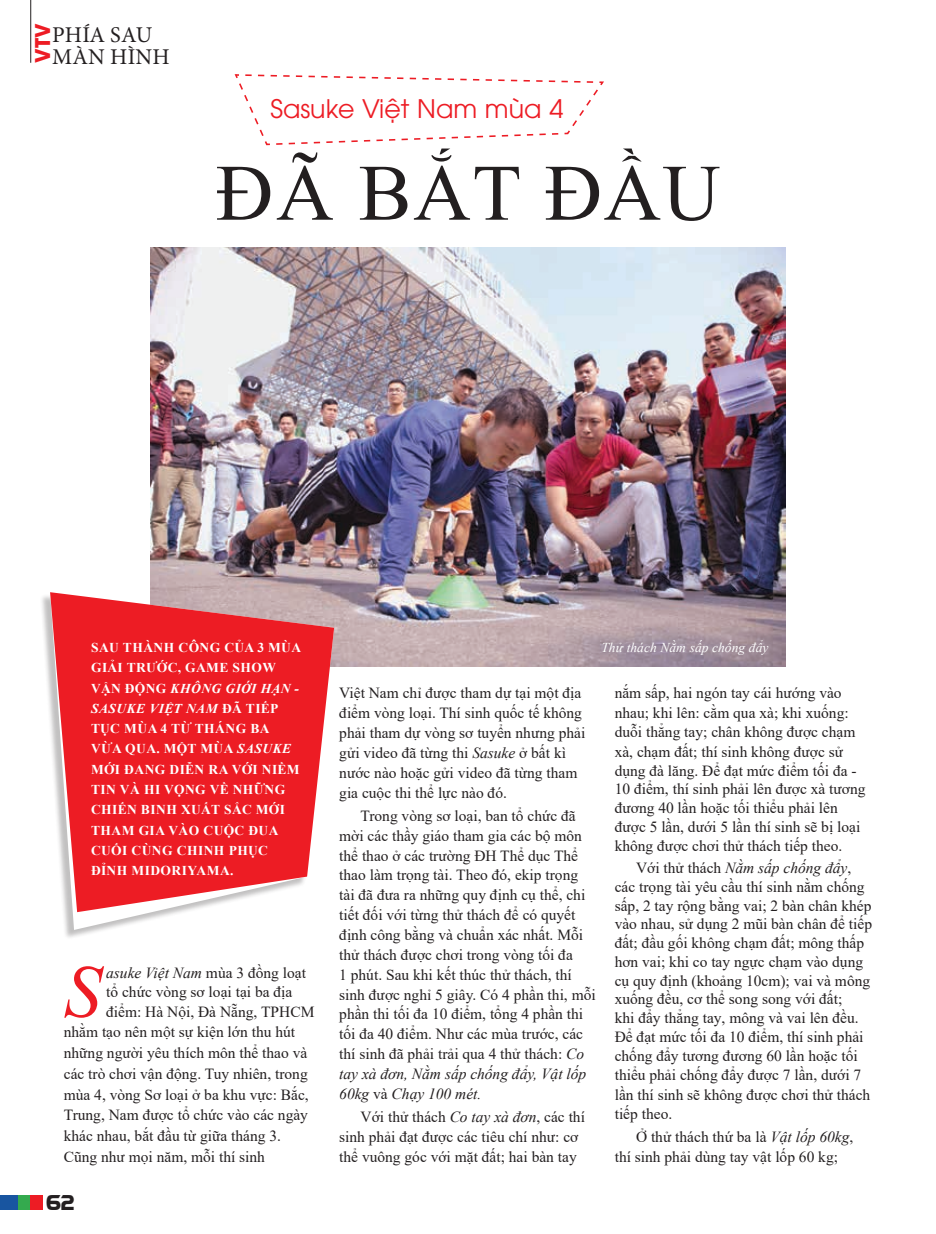
<style>
.page{position:relative;width:936px;height:1234px;background:#fff}
.page>*{position:absolute;margin:0;border:0;box-sizing:border-box;transform-origin:0 0}
.t1{font:79.8px "Times New Roman";color:#231f20}
.t2{font:italic 74.4px "Times New Roman";color:#ed1c24}
.t3{font:25.35px "UTM Avo";color:#ed1c24}
.t4{font:22.5px/21.8px "Minion Pro";letter-spacing:.01em;color:#231f20}
.t5{font:21px "UTM Eremitage";color:#231f20}
.t6{font:700 20.25px "UTM Avo";color:#ed1c24}
.t7{font:15.45px/19.8px "Times New Roman";color:#231f20}
.t8{font:italic 15.45px "Times New Roman";color:#231f20}
.t9{font:700 13.5px/20.2px "Times New Roman";letter-spacing:.035em;color:#fff}
.t10{font:italic 13.5px "Times New Roman";color:#fff}
.t11{font:italic 700 13.5px "Times New Roman";letter-spacing:.025em;color:#fff}
.s1{font-style:italic}
.s2{font-style:normal}
</style>
<div class="page">
<div style="left:18px;top:1194px;width:13px;height:15px;background:#34aa4e"></div>
<div style="left:31px;top:1194px;width:12px;height:15px;background:#ed1c24"></div>
<div style="left:0;top:1194px;width:18px;height:15px;background:#1855a0"></div>
<hr style="left:30px;top:0;width:1px;height:63px;background:#231f20">
<svg style="left:234px;top:74px;width:370px;height:72px"></svg>
<img style="left:150px;top:248px;width:635px;height:418px">
<div style="left:40px;top:594px;width:292px;height:346px;background:#231f20;opacity:.28"></div>
<svg style="left:50px;top:911px;width:282px;height:18px"></svg>
<svg style="left:50px;top:592px;width:284px;height:319px;background:#eb4248"></svg>
<h3 class="t6" style="left:26px;top:63px;width:41px;rotate:-90deg">VTV</h3>
<h3 class="t4" style="left:52px;top:24px;width:119px">PHÍA SAU<br>MÀN HÌNH</h3>
<h3 class="t3" style="left:270px;top:89px;width:294px">Sasuke Việt Nam mùa 4</h3>
<h1 class="t1" style="left:216px;top:137px;width:506px">đã bắt đầu</h1>
<p class="t9" style="left:91px;top:637px;width:212px">SAU THÀNH CÔNG CỦA 3 MÙA</p>
<p class="t10" style="left:601px;top:638px;width:168px">Thử thách Nằm sấp chống đẩy</p>
<p class="t9" style="left:91px;top:657px;width:186px">GIẢI TRƯỚC, GAME SHOW<br>VẬN ĐỘNG <span class="s1">KHÔNG</span></p>
<p class="t11" style="left:225px;top:678px;width:75px">GIỚI HẠN -</p>
<p class="t7" style="left:614px;top:683px;width:252px;line-height:19px">nắm sấp, hai ngón tay cái hướng vào nhau; khi lên: cằm qua xà; khi xuống: duỗi thẳng tay; chân không được chạm xà, chạm đất; thí sinh không được sử dụng đà lăng. Để đạt mức điểm tối đa - 10 điểm, thí sinh phải lên được xà tương đương 40 lần hoặc tối thiểu phải lên được 5 lần, dưới 5 lần thí sinh sẽ bị loại không được chơi thử thách tiếp theo.</p>
<p class="t7" style="left:614px;top:857px;width:259px;line-height:18.9px;text-indent:21px">Với thử thách <span class="s1">Nằm sấp chống đẩy</span>, các trọng tài yêu cầu thí sinh nằm chống sấp, 2 tay rộng bằng vai; 2 bàn chân khép vào nhau, sử dụng 2 mũi bàn chân để tiếp đất; đầu gối không chạm đất; mông thấp hơn vai; khi co tay ngực chạm vào dụng cụ quy định (khoảng 10cm); vai và mông xuống đều, cơ thể song song với đất;<br>khi đẩy thẳng tay, mông và vai lên đều.<br>Để đạt mức tối đa 10 điểm, thí sinh phải chống đẩy tương đương 60 lần hoặc tối thiểu phải chống đẩy được 7 lần, dưới 7 lần thí sinh sẽ không được chơi thử thách tiếp theo.</p>
<p class="t7" style="left:614px;top:1126px;width:240px;text-indent:21px">Ở thử thách thứ ba là <span class="s1">Vật lốp 60kg</span>, thí sinh phải dùng tay vật lốp 60 kg;</p>
<p class="t7" style="left:339px;top:682px;width:247px">Việt Nam chỉ được tham dự tại một địa điểm vòng loại. Thí sinh quốc tế không phải tham dự vòng sơ tuyển nhưng phải gửi video đã từng thi <span class="s1">Sasuke</span> ở bất kì nước nào hoặc gửi video đã từng tham gia cuộc thi thể lực nào đó.</p>
<p class="t7" style="left:339px;top:805px;width:258px;text-indent:21px">Trong vòng sơ loại, ban tổ chức đã mời các thầy giáo tham gia các bộ môn thể thao ở các trường ĐH Thể dục Thể thao làm trọng tài. Theo đó, ekip trọng tài đã đưa ra những quy định cụ thể, chi tiết đối với từng thử thách để có quyết định công bằng và chuẩn xác nhất. Mỗi thử thách được chơi trong vòng tối đa<br>1 phút. Sau khi kết thúc thử thách, thí sinh được nghỉ 5 giây. Có 4 phần thi, mỗi phần thi tối đa 10 điểm, tổng 4 phần thi tối đa 40 điểm. Như các mùa trước, các thí sinh đã phải trải qua 4 thử thách: <span class="s1">Co tay xà đơn, Nằm sấp chống đẩy, Vật lốp 60kg</span> và <span class="s1">Chạy 100 mét.</span></p>
<p class="t7" style="left:339px;top:1106px;width:247px;text-indent:21px">Với thử thách <span class="s1">Co tay xà đơn</span>, các thí sinh phải đạt được các tiêu chí như: cơ thể vuông góc với mặt đất; hai bàn tay</p>
<p class="t9" style="left:91px;top:697px;width:210px;text-indent:58px"><span class="s1">VIỆT NAM</span> ĐÃ TIẾP<br>TỤC MÙA 4 TỪ THÁNG BA<br>VỪA QUA. MỘT MÙA <span class="s1">SASUKE<br></span>MỚI ĐANG DIỄN RA VỚI NIỀM<br>TIN VÀ HI VỌNG VỀ NHỮNG<br>CHIẾN BINH XUẤT SẮC MỚI<br>THAM GIA VÀO CUỘC ĐUA<br>CUỐI CÙNG CHINH PHỤC<br>ĐỈNH MIDORIYAMA.</p>
<p class="t11" style="left:91px;top:698px;width:19px">SASUKE</p>
<h2 class="t2" style="left:64px;top:940px;width:39px">S</h2>
<p class="t8" style="left:106px;top:961px;width:201px">asuke Việt Nam <span class="s2">mùa 3 đồng loạt</span></p>
<p class="t7" style="left:106px;top:981px;width:188px">tổ chức vòng sơ loại tại ba địa</p>
<p class="t7" style="left:106px;top:1000px;width:210px">điểm: Hà Nội, Đà Nẵng, TPHCM</p>
<p class="t7" style="left:64px;top:1021px;width:233px">nhằm tạo nên một sự kiện lớn thu hút</p>
<p class="t7" style="left:64px;top:1042px;width:245px">những người yêu thích môn thể thao và</p>
<p class="t7" style="left:64px;top:1062px;width:245px">các trò chơi vận động. Tuy nhiên, trong</p>
<p class="t7" style="left:64px;top:1083px;width:246px">mùa 4, vòng Sơ loại ở ba khu vực: Bắc,</p>
<p class="t7" style="left:64px;top:1104px;width:246px">Trung, Nam được tổ chức vào các ngày</p>
<p class="t7" style="left:64px;top:1125px;width:219px">khác nhau, bắt đầu từ giữa tháng 3.</p>
<p class="t7" style="left:64px;top:1145px;width:203px">Cũng như mọi năm, mỗi thí sinh</p>
<h3 class="t5" style="left:45px;top:1186px;width:31px">62</h3>
</div>
